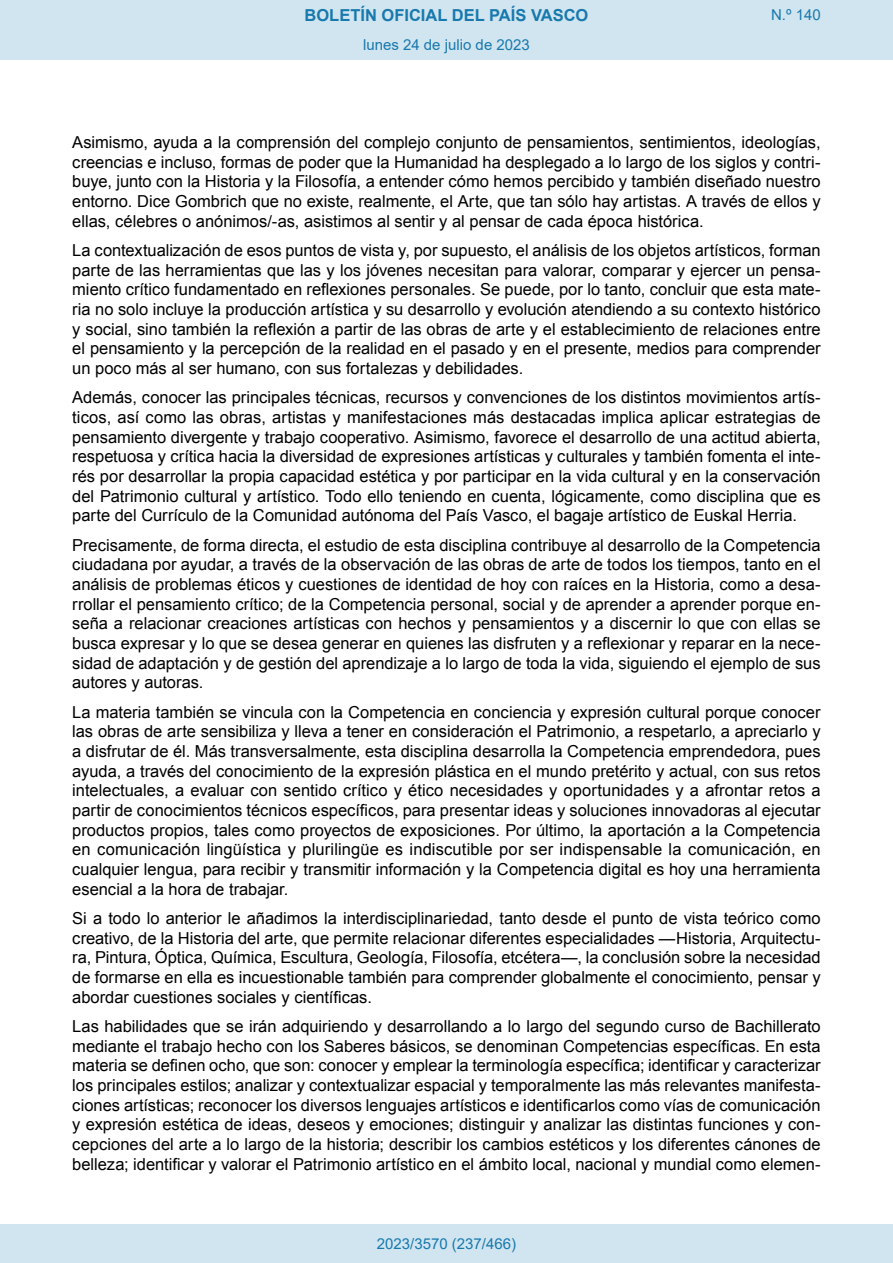
<style>
.page{position:relative;width:893px;height:1263px;background:#fff}
.page>*{position:absolute;margin:0;border:0;box-sizing:border-box;transform-origin:0 0}
.t1{font:16.5px/19.6px "Arial";color:#000;text-align:justify}
.t2{font:700 16.5px "Arial";color:#1879ad}
.Paginacion_Centro{font:15px "Arial";color:#1879ad}
</style>
<div class="page">
<div style="left:0;top:0;width:893px;height:60px;background:#d0e5f0"></div>
<div style="left:0;top:1225px;width:893px;height:38px;background:#d0e5f0"></div>
<p class="t2" style="left:305px;top:3px;width:285px">BOLETÍN OFICIAL DEL PAÍS VASCO</p>
<p class="Paginacion_Centro" style="left:771px;top:5px;width:51px">N.º 140</p>
<p class="Paginacion_Centro" style="left:363px;top:35px;width:168px">lunes 24 de julio de 2023</p>
<p class="t1" style="left:72px;top:133px;width:750px">Asimismo, ayuda a la comprensión del complejo conjunto de pensamientos, sentimientos, ideologías, creencias e incluso, formas de poder que la Humanidad ha desplegado a lo largo de los siglos y contri&shy;buye, junto con la Historia y la Filosofía, a entender cómo hemos percibido y también diseñado nuestro entorno. Dice Gombrich que no existe, realmente, el Arte, que tan sólo hay artistas. A través de ellos y ellas, célebres o anónimos/-as, asistimos al sentir y al pensar de cada época histórica.</p>
<p class="t1" style="left:72px;top:241px;width:750px">La contextualización de esos puntos de vista y, por supuesto, el análisis de los objetos artísticos, forman parte de las herramientas que las y los jóvenes necesitan para valorar, comparar y ejercer un pensa&shy;miento crítico fundamentado en reflexiones personales. Se puede, por lo tanto, concluir que esta mate&shy;ria no solo incluye la producción artística y su desarrollo y evolución atendiendo a su contexto histórico y social, sino también la reflexión a partir de las obras de arte y el establecimiento de relaciones entre el pensamiento y la percepción de la realidad en el pasado y en el presente, medios para comprender un poco más al ser humano, con sus fortalezas y debilidades.</p>
<p class="t1" style="left:72px;top:388px;width:750px">Además, conocer las principales técnicas, recursos y convenciones de los distintos movimientos artís&shy;ticos, así como las obras, artistas y manifestaciones más destacadas implica aplicar estrategias de pensamiento divergente y trabajo cooperativo. Asimismo, favorece el desarrollo de una actitud abierta, respetuosa y crítica hacia la diversidad de expresiones artísticas y culturales y también fomenta el inte&shy;rés por desarrollar la propia capacidad estética y por participar en la vida cultural y en la conservación del Patrimonio cultural y artístico. Todo ello teniendo en cuenta, lógicamente, como disciplina que es parte del Currículo de la Comunidad autónoma del País Vasco, el bagaje artístico de Euskal Herria.</p>
<p class="t1" style="left:72px;top:535px;width:750px">Precisamente, de forma directa, el estudio de esta disciplina contribuye al desarrollo de la Competencia ciudadana por ayudar, a través de la observación de las obras de arte de todos los tiempos, tanto en el análisis de problemas éticos y cuestiones de identidad de hoy con raíces en la Historia, como a desa&shy;rrollar el pensamiento crítico; de la Competencia personal, social y de aprender a aprender porque en&shy;seña a relacionar creaciones artísticas con hechos y pensamientos y a discernir lo que con ellas se busca expresar y lo que se desea generar en quienes las disfruten y a reflexionar y reparar en la nece&shy;sidad de adaptación y de gestión del aprendizaje a lo largo de toda la vida, siguiendo el ejemplo de sus autores y autoras.</p>
<p class="t1" style="left:72px;top:702px;width:750px">La materia también se vincula con la Competencia en conciencia y expresión cultural porque conocer las obras de arte sensibiliza y lleva a tener en consideración el Patrimonio, a respetarlo, a apreciarlo y a disfrutar de él. Más transversalmente, esta disciplina desarrolla la Competencia emprendedora, pues ayuda, a través del conocimiento de la expresión plástica en el mundo pretérito y actual, con sus retos intelectuales, a evaluar con sentido crítico y ético necesidades y oportunidades y a afrontar retos a partir de conocimientos técnicos específicos, para presentar ideas y soluciones innovadoras al ejecutar productos propios, tales como proyectos de exposiciones. Por último, la aportación a la Competencia en comunicación lingüística y plurilingüe es indiscutible por ser indispensable la comunicación, en cualquier lengua, para recibir y transmitir información y la Competencia digital es hoy una herramienta esencial a la hora de trabajar.</p>
<p class="t1" style="left:72px;top:908px;width:750px">Si a todo lo anterior le añadimos la interdisciplinariedad, tanto desde el punto de vista teórico como creativo, de la Historia del arte, que permite relacionar diferentes especialidades —Historia, Arquitectu&shy;ra, Pintura, Óptica, Química, Escultura, Geología, Filosofía, etcétera—, la conclusión sobre la necesidad de formarse en ella es incuestionable también para comprender globalmente el conocimiento, pensar y abordar cuestiones sociales y científicas.</p>
<p class="t1" style="left:72px;top:1017px;width:750px">Las habilidades que se irán adquiriendo y desarrollando a lo largo del segundo curso de Bachillerato mediante el trabajo hecho con los Saberes básicos, se denominan Competencias específicas. En esta materia se definen ocho, que son: conocer y emplear la terminología específica; identificar y caracterizar los principales estilos; analizar y contextualizar espacial y temporalmente las más relevantes manifesta&shy;ciones artísticas; reconocer los diversos lenguajes artísticos e identificarlos como vías de comunicación y expresión estética de ideas, deseos y emociones; distinguir y analizar las distintas funciones y con&shy;cepciones del arte a lo largo de la historia; describir los cambios estéticos y los diferentes cánones de belleza; identificar y valorar el Patrimonio artístico en el ámbito local, nacional y mundial como elemen-</p>
<p class="Paginacion_Centro" style="left:377px;top:1234px;width:141px">2023/3570 (237/466)</p>
</div>
